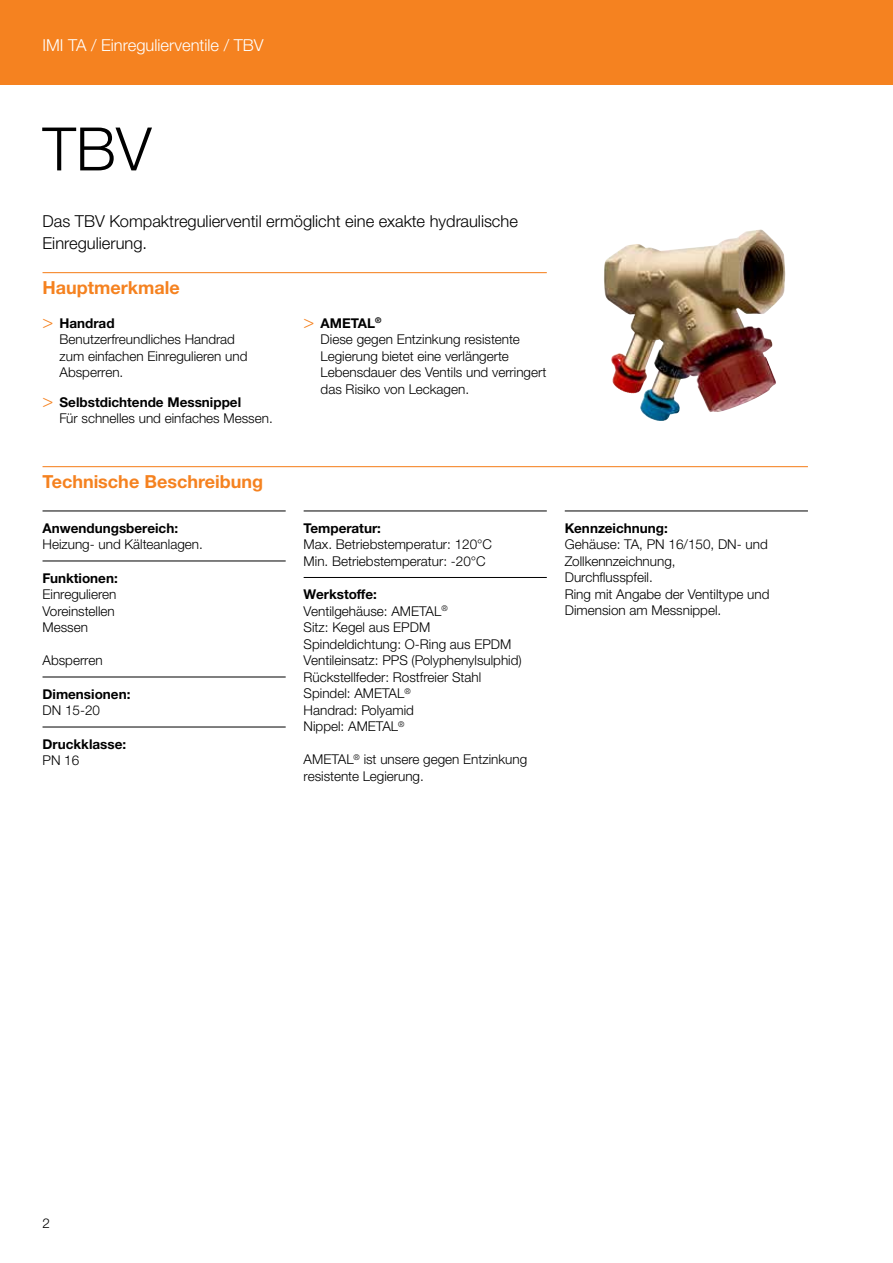
<style>
.page{position:relative;width:893px;height:1263px;background:#fff}
.page>*{position:absolute;margin:0;border:0;box-sizing:border-box;transform-origin:0 0}
.t1{font:300 60px "Helvetica Neue LTW1 G";color:#000}
.t2{font:700 18px "Helvetica Neue LTW1 G";color:#f58220}
.t3{font:300 16.5px/22.5px "Helvetica Neue LTW1 G";color:#000}
.t4{font:300 16.5px "Helvetica Neue LTW1 G";color:#fff}
.t5{font:300 13.5px/16.5px "Helvetica Neue LTW1 G";color:#000}
.t6{font:700 13.5px "Helvetica Neue LTW1 G";color:#000}
.s1{font-family:"Helvetica Neue LT Std";font-size:18px;color:#f58220}
.s2{font-weight:700}
</style>
<div class="page">
<div style="left:0;top:0;width:893px;height:85px;background:#f58220"></div>
<hr style="left:43px;top:272px;width:504px;height:1px;background:#f58220">
<hr style="left:43px;top:466px;width:765px;height:1px;background:#f58220">
<hr style="left:43px;top:511px;width:243px;height:1px;background:#000">
<hr style="left:43px;top:561px;width:243px;height:1px;background:#000">
<hr style="left:43px;top:677px;width:243px;height:1px;background:#000">
<hr style="left:43px;top:727px;width:243px;height:1px;background:#000">
<hr style="left:304px;top:511px;width:243px;height:1px;background:#000">
<hr style="left:304px;top:577px;width:243px;height:1px;background:#000">
<hr style="left:565px;top:511px;width:243px;height:1px;background:#000">
<img style="left:604px;top:230px;width:155px;height:191px">
<p class="t4" style="left:43px;top:35px;width:223px">IMI TA / Einregulierventile / TBV</p>
<h1 class="t1" style="left:43px;top:112px;width:110px">TBV</h1>
<p class="t3" style="left:43px;top:210px;width:477px">Das TBV Kompaktregulierventil ermöglicht eine exakte hydraulische<br>Einregulierung.</p>
<h2 class="t2" style="left:43px;top:277px;width:139px">Hauptmerkmale</h2>
<p class="t5" style="left:60px;top:315px;width:189px;text-indent:-17px"><span class="s1">&gt;</span> <span class="s2">Handrad<br></span>Benutzerfreundliches Handrad zum einfachen Einregulieren und<br>Absperren.</p>
<p class="t5" style="left:60px;top:394px;width:215px;text-indent:-17px"><span class="s1">&gt;</span> <span class="s2">Selbstdichtende Messnippel<br></span>Für schnelles und einfaches Messen.</p>
<p class="t5" style="left:321px;top:315px;width:227px;text-indent:-17px"><span class="s1">&gt;</span> <span class="s2">AMETAL</span><sup>®<br></sup>Diese gegen Entzinkung resistente<br>Legierung bietet eine verlängerte<br>Lebensdauer des Ventils und verringert das Risiko von Leckagen.</p>
<h2 class="t2" style="left:43px;top:471px;width:222px">Technische Beschreibung</h2>
<p class="t6" style="left:43px;top:519px;width:137px">Anwendungsbereich:</p>
<p class="t5" style="left:43px;top:536px;width:162px">Heizung- und Kälteanlagen.</p>
<p class="t6" style="left:43px;top:569px;width:77px">Funktionen:</p>
<p class="t5" style="left:43px;top:586px;width:75px;text-align:justify">Einregulieren Voreinstellen Messen</p>
<p class="t5" style="left:43px;top:652px;width:62px">Absperren</p>
<p class="t6" style="left:43px;top:685px;width:89px">Dimensionen:</p>
<p class="t5" style="left:43px;top:702px;width:59px">DN 15-20</p>
<p class="t6" style="left:43px;top:735px;width:85px">Druckklasse:</p>
<p class="t5" style="left:43px;top:752px;width:38px">PN 16</p>
<p class="t6" style="left:304px;top:519px;width:79px">Temperatur:</p>
<p class="t5" style="left:304px;top:536px;width:190px">Max. Betriebstemperatur: 120°C<br>Min. Betriebstemperatur: -20°C</p>
<p class="t5" style="left:304px;top:586px;width:220px"><span class="s2">Werkstoffe:<br></span>Ventilgehäuse: AMETAL<sup>®<br></sup>Sitz: Kegel aus EPDM<br>Spindeldichtung: O-Ring aus EPDM<br>Ventileinsatz: PPS (Polyphenylsulphid)<br>Rückstellfeder: Rostfreier Stahl<br>Spindel: AMETAL<sup>®<br></sup>Handrad: Polyamid<br>Nippel: AMETAL<sup>®</sup></p>
<p class="t5" style="left:304px;top:751px;width:225px">AMETAL<sup>®</sup> ist unsere gegen Entzinkung resistente Legierung.</p>
<p class="t6" style="left:565px;top:519px;width:105px">Kennzeichnung:</p>
<p class="t5" style="left:565px;top:536px;width:206px">Gehäuse: TA, PN 16/150, DN- und<br>Zollkennzeichnung,<br>Durchflusspfeil.<br>Ring mit Angabe der Ventiltype und<br>Dimension am Messnippel.</p>
<p class="t5" style="left:43px;top:1215px;width:9px">2</p>
</div>
